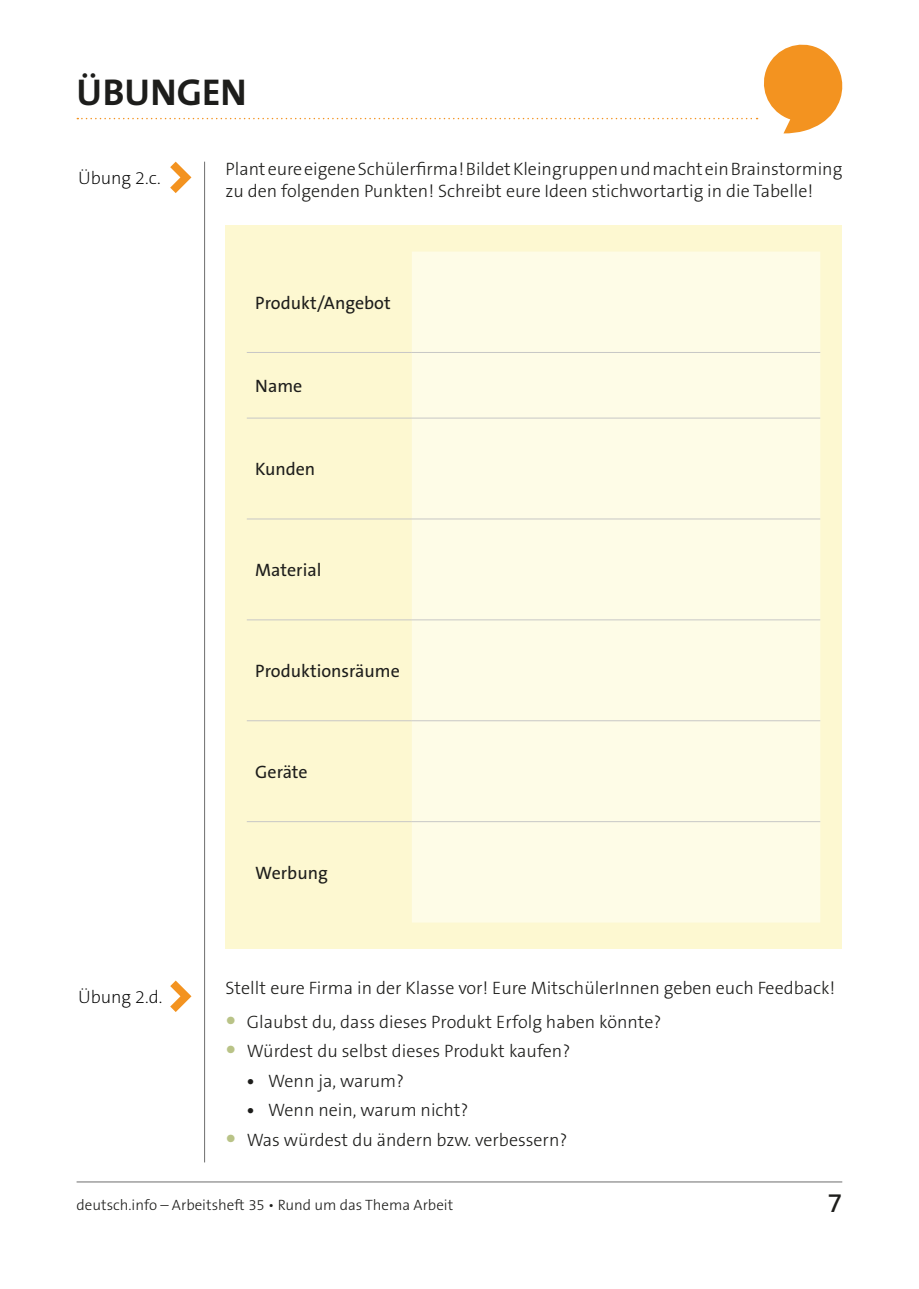
<style>
.page{position:relative;width:919px;height:1289px;background:#fff}
.page>*{position:absolute;margin:0;border:0;box-sizing:border-box;transform-origin:0 0}
.t1{font:700 37.5px "The Sans B7";color:#1d1d1b}
.t2{font:27px "The Sans B5 Plain";color:#1d1d1b}
.NormalText{font:300 18px/22.5px "The Sans B3";color:#1d1d1b}
.NormalText-2{font:18px "The Sans B5 Plain";color:#1d1d1b}
.t3{font:200 18px "The Sans B2";color:#000}
.t4{font:300 15px "The Sans B3";color:#1d1d1b}
.s1{font-family:"The Sans B7";font-weight:700;font-size:25.5px;color:#b9c387}
.s2{font-family:"The Sans B7";font-weight:700}
</style>
<div class="page">
<svg style="left:77px;top:44px;width:766px;height:89px"></svg>
<hr style="left:77px;top:1181px;width:765px;height:1px;background:#6e6e6e">
<hr style="left:204px;top:162px;width:1px;height:1000px;background:#6e6e6e">
<svg style="left:170px;top:162px;width:21px;height:31px"></svg>
<div style="left:225px;top:225px;width:617px;height:723px;background:#fdf8d1"></div>
<div style="left:412px;top:252px;width:408px;height:670px;background:#fefce7"></div>
<hr style="left:247px;top:352px;width:165px;height:1px;background:#c7c7c6">
<hr style="left:412px;top:352px;width:408px;height:1px;background:#c7c7c6">
<hr style="left:247px;top:418px;width:165px;height:1px;background:#c7c7c6">
<hr style="left:412px;top:418px;width:408px;height:1px;background:#c7c7c6">
<hr style="left:247px;top:518px;width:165px;height:1px;background:#c7c7c6">
<hr style="left:412px;top:518px;width:408px;height:1px;background:#c7c7c6">
<hr style="left:247px;top:619px;width:165px;height:1px;background:#c7c7c6">
<hr style="left:412px;top:619px;width:408px;height:1px;background:#c7c7c6">
<hr style="left:247px;top:720px;width:165px;height:1px;background:#c7c7c6">
<hr style="left:412px;top:720px;width:408px;height:1px;background:#c7c7c6">
<hr style="left:247px;top:821px;width:165px;height:1px;background:#c7c7c6">
<hr style="left:412px;top:821px;width:408px;height:1px;background:#c7c7c6">
<svg style="left:170px;top:980px;width:21px;height:32px"></svg>
<h1 class="t1" style="left:77px;top:72px;width:172px">ÜBUNGEN</h1>
<p class="t3" style="left:78px;top:168px;width:84px">Übung 2.c.</p>
<p class="t3" style="left:78px;top:987px;width:86px">Übung 2.d.</p>
<p class="NormalText" style="left:225px;top:158px;width:618px">Plant eure eigene Schülerfirma! Bildet Kleingruppen und macht ein Brainstorming zu den folgenden Punkten! Schreibt eure Ideen stichwortartig in die Tabelle!</p>
<p class="NormalText-2" style="left:255px;top:293px;width:137px">Produkt/Angebot</p>
<p class="NormalText-2" style="left:255px;top:376px;width:49px">Name</p>
<p class="NormalText-2" style="left:255px;top:459px;width:61px">Kunden</p>
<p class="NormalText-2" style="left:255px;top:560px;width:68px">Material</p>
<p class="NormalText-2" style="left:255px;top:661px;width:146px">Produktionsräume</p>
<p class="NormalText-2" style="left:255px;top:762px;width:54px">Geräte</p>
<p class="NormalText-2" style="left:255px;top:863px;width:74px">Werbung</p>
<p class="NormalText" style="left:225px;top:977px;width:611px">Stellt eure Firma in der Klasse vor! Eure MitschülerInnen geben euch Feedback!</p>
<p class="NormalText" style="left:225px;top:1010px;width:437px"><span class="s1">•</span> Glaubst du, dass dieses Produkt Erfolg haben könnte?</p>
<p class="NormalText" style="left:225px;top:1040px;width:346px"><span class="s1">•</span> Würdest du selbst dieses Produkt kaufen?</p>
<p class="NormalText" style="left:247px;top:1069px;width:159px"><span class="s2">•</span> Wenn ja, warum?</p>
<p class="NormalText" style="left:247px;top:1099px;width:223px"><span class="s2">•</span> Wenn nein, warum nicht?</p>
<p class="NormalText" style="left:225px;top:1128px;width:343px"><span class="s1">•</span> Was würdest du ändern bzw. verbessern?</p>
<p class="t4" style="left:77px;top:1196px;width:378px">deutsch.info – Arbeitsheft 35 • Rund um das Thema Arbeit</p>
<h2 class="t2" style="left:827px;top:1188px;width:16px">7</h2>
</div>
